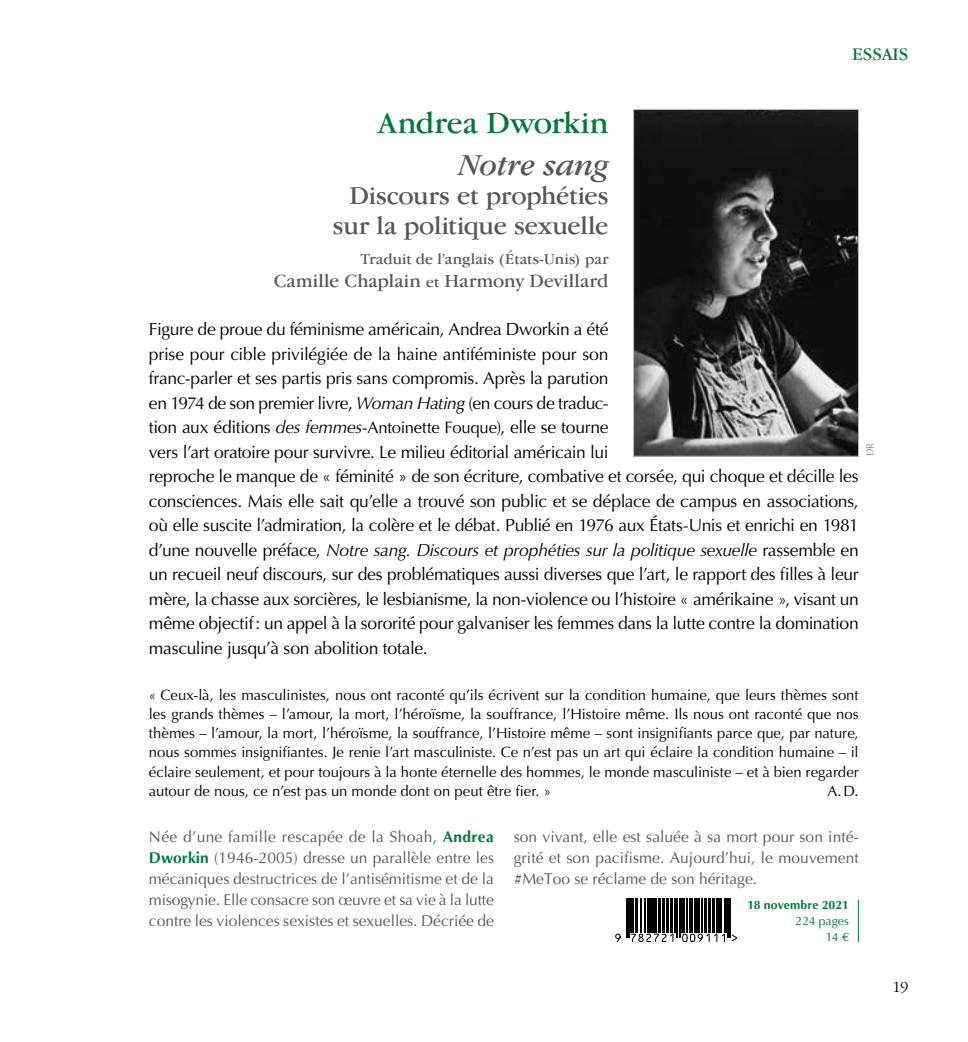
<style>
.page{position:relative;width:968px;height:1042px;background:#fff}
.page>*{position:absolute;margin:0;border:0;box-sizing:border-box;transform-origin:0 0}
.t1{font:31.5px "Garamond IT Cby BT";color:#007938}
.t2{font:italic 31.5px "Garamond IT Cby BT";letter-spacing:-.01em;color:#575756}
.t3{font:26.25px/29.8px "Garamond IT Cby BT";letter-spacing:-.005em;color:#575756;text-align:right}
.t4{font:19.25px "Garamond IT Cby BT";letter-spacing:.005em;color:#575756}
.t5{font:18.38px "Garamond IT Cby BT";color:#007938}
.t6{font:17.5px/24.5px "Optima";letter-spacing:-.015em;color:#000}
.t7{font:15.75px "Garamond IT Cby BT";letter-spacing:.01em;color:#575756}
.t8{font:300 15.75px "Garamond IT Cby BT";color:#000}
.t9{font:15.58px/21px "Optima";color:#575756;text-align:justify}
.t10{font:14.88px/19.2px "Optima";letter-spacing:.005em;color:#000;text-align:justify}
.t11{font:700 12.25px "Optima";letter-spacing:.005em;color:#007938}
.t12{font:12.25px/15.8px "Optima";color:#007938;text-align:right}
.t13{font:9.62px "Optima";color:#878787}
.s1{font-size:15.75px}
.s2{font-style:italic}
.s3{font-size:16.62px}
.s4{font-weight:700;color:#007938}
</style>
<div class="page">
<hr style="left:857px;top:900px;width:1px;height:42px;background:#007938">
<svg style="left:627px;top:898px;width:111px;height:40px;fill:#000"></svg>
<hr style="left:626px;top:898px;width:1px;height:40px;background:#000">
<hr style="left:628px;top:898px;width:1px;height:40px;background:#000">
<hr style="left:630px;top:898px;width:4px;height:34px;background:#000">
<hr style="left:635px;top:898px;width:2px;height:34px;background:#000">
<hr style="left:640px;top:898px;width:1px;height:34px;background:#000">
<hr style="left:644px;top:898px;width:1px;height:34px;background:#000">
<hr style="left:647px;top:898px;width:2px;height:34px;background:#000">
<hr style="left:650px;top:898px;width:2px;height:34px;background:#000">
<hr style="left:653px;top:898px;width:4px;height:34px;background:#000">
<hr style="left:658px;top:898px;width:2px;height:34px;background:#000">
<hr style="left:662px;top:898px;width:2px;height:34px;background:#000">
<hr style="left:665px;top:898px;width:3px;height:34px;background:#000">
<hr style="left:670px;top:898px;width:2px;height:34px;background:#000">
<hr style="left:674px;top:898px;width:1px;height:34px;background:#000">
<hr style="left:676px;top:898px;width:2px;height:40px;background:#000">
<hr style="left:679px;top:898px;width:1px;height:40px;background:#000">
<hr style="left:681px;top:898px;width:3px;height:34px;background:#000">
<hr style="left:686px;top:898px;width:1px;height:34px;background:#000">
<hr style="left:689px;top:898px;width:3px;height:34px;background:#000">
<hr style="left:694px;top:898px;width:1px;height:34px;background:#000">
<hr style="left:696px;top:898px;width:3px;height:34px;background:#000">
<hr style="left:701px;top:898px;width:1px;height:34px;background:#000">
<hr style="left:704px;top:898px;width:2px;height:34px;background:#000">
<hr style="left:708px;top:898px;width:2px;height:34px;background:#000">
<hr style="left:712px;top:898px;width:2px;height:34px;background:#000">
<hr style="left:716px;top:898px;width:2px;height:34px;background:#000">
<hr style="left:719px;top:898px;width:2px;height:34px;background:#000">
<hr style="left:724px;top:898px;width:2px;height:34px;background:#000">
<hr style="left:727px;top:898px;width:1px;height:40px;background:#000">
<hr style="left:729px;top:898px;width:1px;height:40px;background:#000">
<svg style="left:615px;top:933px;width:122px;height:9px"></svg>
<img style="left:635px;top:111px;width:221px;height:343px">
<div style="left:633px;top:109px;width:225px;height:347px;border:1px solid #c6c6c6"></div>
<h1 class="t1" style="left:378px;top:104px;width:231px">Andrea Dworkin</h1>
<h1 class="t2" style="left:459px;top:146px;width:151px">Notre sang</h1>
<h2 class="t3" style="left:333px;top:181px;width:277px">Discours et prophéties sur la politique sexuelle</h2>
<p class="t7" style="left:360px;top:249px;width:249px">Traduit de l’anglais (États-Unis) par</p>
<p class="t4" style="left:274px;top:269px;width:336px">Camille Chaplain <span class="s1">et</span> Harmony Devillard</p>
<p class="t5" style="left:852px;top:43px;width:58px">ESSAIS</p>
<p class="t6" style="left:149px;top:317px;width:711px">Figure de proue du féminisme américain, Andrea Dworkin a été<br>prise pour cible privilégiée de la haine antiféministe pour son<br>franc-parler et ses partis pris sans compromis. Après la parution<br>en 1974 de son premier livre, <span class="s2">Woman Hating</span> (en cours de traduc-<br>tion aux éditions <span class="s2">des femmes</span><span class="s3">-Antoinette Fouque</span>), elle se tourne<br>vers l’art oratoire pour survivre. Le milieu éditorial américain lui<br>reproche le manque de « féminité » de son écriture, combative et corsée, qui choque et décille les consciences. Mais elle sait qu’elle a trouvé son public et se déplace de campus en associations, où elle suscite l’admiration, la colère et le débat. Publié en 1976 aux États-Unis et enrichi en 1981 d’une nouvelle préface, <span class="s2">Notre sang. Discours et prophéties sur la politique sexuelle</span> rassemble en un recueil neuf discours, sur des problématiques aussi diverses que l’art, le rapport des filles à leur mère, la chasse aux sorcières, le lesbianisme, la non-violence ou l’histoire « amérikaine », visant un même objectif: un appel à la sororité pour galvaniser les femmes dans la lutte contre la domination masculine jusqu’à son abolition totale.</p>
<p class="t13" style="left:864px;top:456px;width:15px;rotate:-90deg">DR</p>
<p class="t10" style="left:149px;top:685px;width:711px">« Ceux-là, les masculinistes, nous ont raconté qu’ils écrivent sur la condition humaine, que leurs thèmes sont les grands thèmes – l’amour, la mort, l’héroïsme, la souffrance, l’Histoire même. Ils nous ont raconté que nos thèmes – l’amour, la mort, l’héroïsme, la souffrance, l’Histoire même – sont insignifiants parce que, par nature, nous sommes insignifiantes. Je renie l’art masculiniste. Ce n’est pas un art qui éclaire la condition humaine – il éclaire seulement, et pour toujours à la honte éternelle des hommes, le monde masculiniste – et à bien regarder autour de nous, ce n’est pas un monde dont on peut être fier. »</p>
<p class="t10" style="left:827px;top:781px;width:33px">A.D.</p>
<p class="t9" style="left:149px;top:827px;width:346px">Née d’une famille rescapée de la Shoah, <span class="s4">Andrea Dworkin</span> (1946-2005) dresse un parallèle entre les mécaniques destructrices de l’antisémitisme et de la misogynie. Elle consacre son œuvre et sa vie à la lutte contre les violences sexistes et sexuelles. Décriée de</p>
<p class="t9" style="left:513px;top:827px;width:346px">son vivant, elle est saluée à sa mort pour son inté&shy;grité et son pacifisme. Aujourd’hui, le mouvement #MeToo se réclame de son héritage.</p>
<p class="t11" style="left:747px;top:898px;width:103px">18 novembre 2021</p>
<p class="t12" style="left:795px;top:913px;width:55px">224 pages<br>14 €</p>
<p class="t8" style="left:892px;top:978px;width:17px">19</p>
</div>
